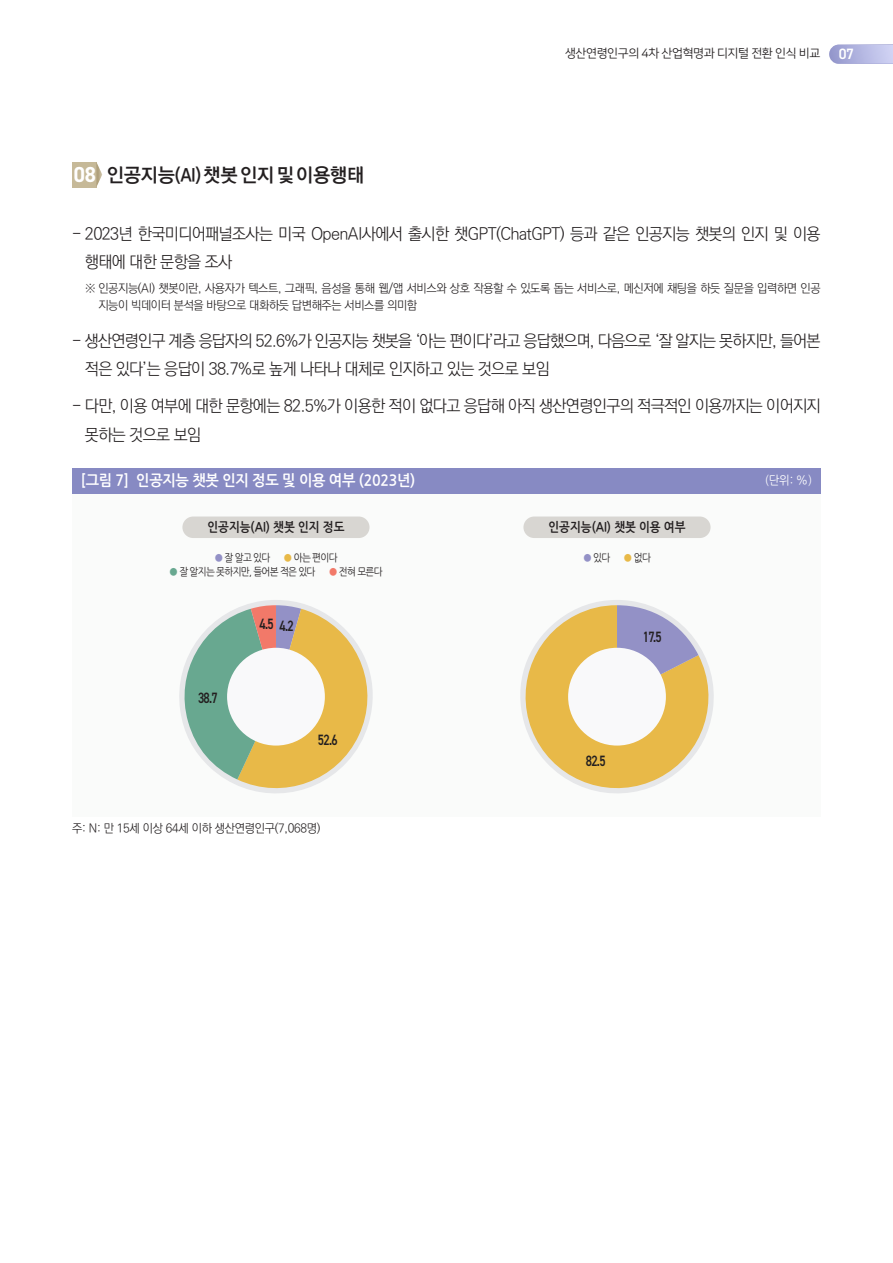
<style>
.page{position:relative;width:893px;height:1263px;background:#fff}
.page>*{position:absolute;margin:0;border:0;box-sizing:border-box;transform-origin:0 0}
.t1{font:700 21.75px "DIN2014";color:#fff;scale:.95 1}
.본문제목{font:19.5px "NYJ Gothic B";letter-spacing:-.025em;color:#231f20;scale:.9 1}
.본문{font:300 16.5px/28.5px "Ko Pub Dotum";letter-spacing:-.04em;color:#231f20}
.그림제목{font:15px "Nanum Gothic OTF Bold";letter-spacing:-.02em;color:#fff;scale:.95 1}
.그림_숫자{font:600 15px "DIN2014";letter-spacing:-.06em;color:#231f20;scale:.8 1}
.t2{font:12.75px "Nanum Gothic OTF Bold";color:#231f20;scale:.9 1}
.표시된_내용{font:300 12px/16.5px "Ko Pub Dotum";letter-spacing:-.03em;color:#231f20}
.각주{font:300 12px "Ko Pub Dotum";letter-spacing:-.02em;color:#231f20}
.t3{font:12px "Nanum Square OTFR";letter-spacing:-.03em;color:#231f20}
.그림제목-2{font:12px "Nanum Gothic OTF";color:#fff;scale:.95 1}
.그림_범례{font:10.5px "Nanum Gothic OTF";letter-spacing:-.07em;color:#231f20;scale:.9 1}
.s1{font-family:"DIN2014";font-weight:600;font-size:15px;color:#fff}
.s2{color:#9391c6}
.s3{color:#e8b948}
.s4{color:#68a890}
.s5{color:#f27969}
</style>
<div class="page">
<div style="left:72px;top:162px;width:24px;height:25px;background:#c6b998"></div>
<svg style="left:96px;top:162px;width:6px;height:25px"></svg>
<svg style="left:829px;top:45px;width:64px;height:19px"></svg>
<div style="left:72px;top:468px;width:749px;height:349px;background:#fafbfa"></div>
<div style="left:72px;top:468px;width:749px;height:25px;background:#878ac3"></div>
<div style="left:523px;top:516px;width:188px;height:22px;background:#d8d6d2;border-radius:11px"></div>
<div style="left:182px;top:516px;width:187px;height:22px;background:#d8d6d2;border-radius:11px"></div>
<svg style="left:179px;top:600px;width:194px;height:193px"></svg>
<svg style="left:520px;top:600px;width:194px;height:193px"></svg>
<div style="left:227px;top:648px;width:98px;height:97px;background:#f9f9fa;border-radius:50%"></div>
<div style="left:568px;top:648px;width:98px;height:97px;background:#f9f9fa;border-radius:50%"></div>
<p class="t1" style="left:74px;top:160px;width:25px">08</p>
<p class="본문제목" style="left:107px;top:165px;width:288px">인공지능(AI) 챗봇 인지 및 이용행태</p>
<p class="t3" style="left:565px;top:47px;width:291px">생산연령인구의 4차 산업혁명과 디지털 전환 인식 비교 <span class="s1">07</span></p>
<p class="본문" style="left:85px;top:220px;width:737px;text-indent:-13px">- 2023년 한국미디어패널조사는 미국 OpenAI사에서 출시한 챗GPT(ChatGPT) 등과 같은 인공지능 챗봇의 인지 및 이용 행태에 대한 문항을 조사</p>
<p class="표시된_내용" style="left:98px;top:281px;width:724px;text-indent:-13px">※ 인공지능(AI) 챗봇이란, 사용자가 텍스트, 그래픽, 음성을 통해 웹/앱 서비스와 상호 작용할 수 있도록 돕는 서비스로, 메신저에 채팅을 하듯 질문을 입력하면 인공 지능이 빅데이터 분석을 바탕으로 대화하듯 답변해주는 서비스를 의미함</p>
<p class="본문" style="left:85px;top:327px;width:737px;text-indent:-13px">- 생산연령인구 계층 응답자의 52.6%가 인공지능 챗봇을 ‘아는 편이다’라고 응답했으며, 다음으로 ‘잘 알지는 못하지만, 들어본 적은 있다’는 응답이 38.7%로 높게 나타나 대체로 인지하고 있는 것으로 보임</p>
<p class="본문" style="left:85px;top:393px;width:737px;text-indent:-13px">- 다만, 이용 여부에 대한 문항에는 82.5%가 이용한 적이 없다고 응답해 아직 생산연령인구의 적극적인 이용까지는 이어지지 못하는 것으로 보임</p>
<p class="그림제목" style="left:81px;top:473px;width:354px">[그림 7] 인공지능 챗봇 인지 정도 및 이용 여부 (2023년)</p>
<p class="그림제목-2" style="left:765px;top:473px;width:51px">(단위: %)</p>
<p class="t2" style="left:207px;top:520px;width:154px">인공지능(AI) 챗봇 인지 정도</p>
<p class="그림_범례" style="left:214px;top:552px;width:64px"><span class="s2">●</span> 잘 알고 있다</p>
<p class="그림_범례" style="left:284px;top:552px;width:61px"><span class="s3">●</span> 아는 편이다</p>
<p class="그림_범례" style="left:169px;top:565px;width:164px"><span class="s4">●</span> 잘 알지는 못하지만, 들어본 적은 있다</p>
<p class="그림_범례" style="left:329px;top:565px;width:61px"><span class="s5">●</span> 전혀 모른다</p>
<p class="그림_숫자" style="left:198px;top:688px;width:26px">38.7</p>
<p class="그림_숫자" style="left:260px;top:614px;width:19px">4.5</p>
<p class="그림_숫자" style="left:279px;top:616px;width:19px">4.2</p>
<p class="그림_숫자" style="left:318px;top:730px;width:26px">52.6</p>
<p class="각주" style="left:72px;top:822px;width:250px">주: N: 만 15세 이상 64세 이하 생산연령인구(7,068명)</p>
<p class="t2" style="left:548px;top:520px;width:154px">인공지능(AI) 챗봇 이용 여부</p>
<p class="그림_범례" style="left:583px;top:552px;width:32px"><span class="s2">●</span> 있다</p>
<p class="그림_범례" style="left:624px;top:552px;width:32px"><span class="s3">●</span> 없다</p>
<p class="그림_숫자" style="left:643px;top:627px;width:25px">17.5</p>
<p class="그림_숫자" style="left:586px;top:751px;width:26px">82.5</p>
</div>
